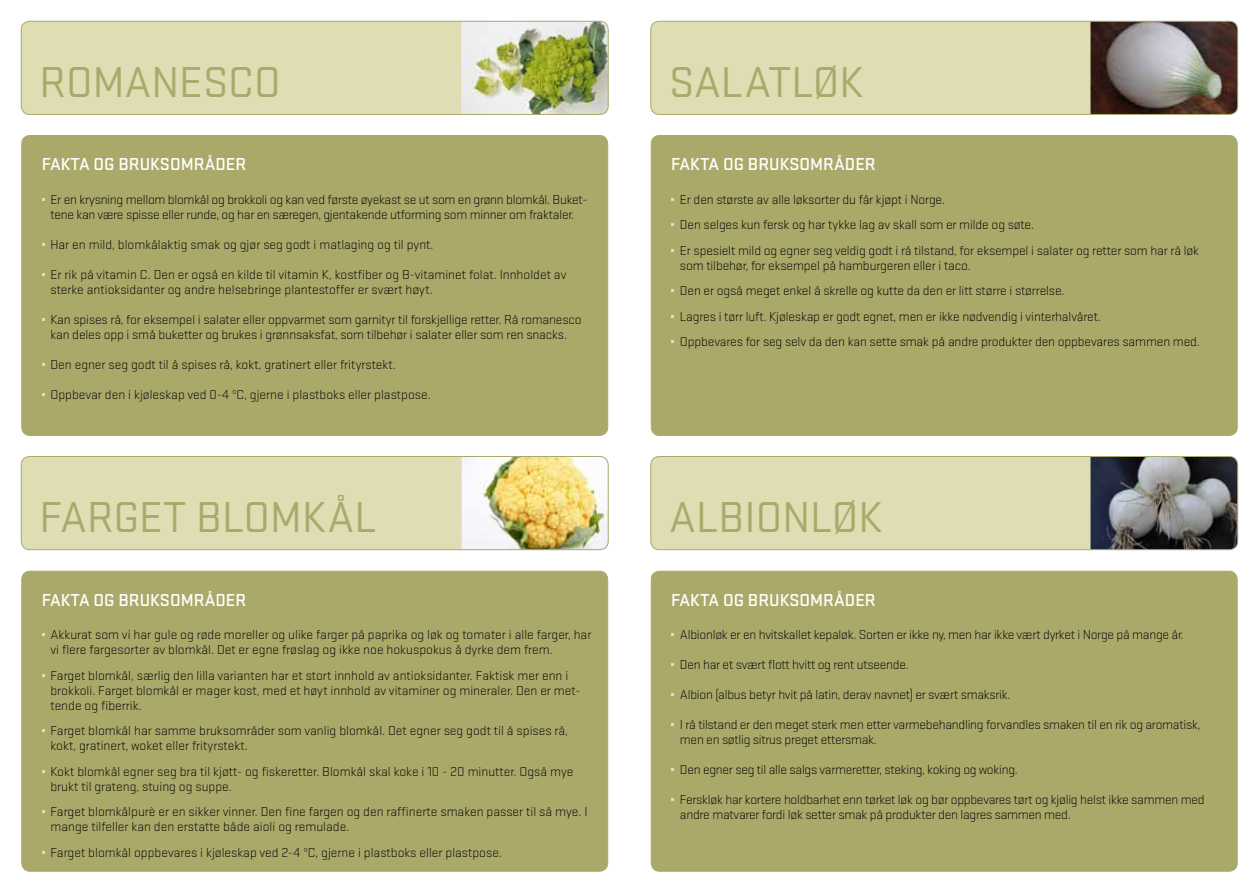
<style>
.page{position:relative;width:1259px;height:893px;background:#fff}
.page>*{position:absolute;margin:0;border:0;box-sizing:border-box;transform-origin:0 0}
.t1{font:45px "Stratum 1";color:#aba96a}
.t2{font:500 18px "Stratum 1";color:#fff}
.t3{font:300 13.5px/15px "Stratum 1";letter-spacing:-.01em;color:#000}
</style>
<div class="page">
<div style="left:21px;top:21px;width:587px;height:93px;background:#deddb4;border-radius:9px"></div>
<img style="left:461px;top:21px;width:147px;height:93px">
<div style="left:21px;top:21px;width:587px;height:94px;border:1px solid #aba96a;border-radius:9px"></div>
<div style="left:651px;top:21px;width:586px;height:93px;background:#deddb4;border-radius:9px"></div>
<img style="left:1090px;top:21px;width:147px;height:93px">
<div style="left:650px;top:21px;width:588px;height:94px;border:1px solid #aba96a;border-radius:9px"></div>
<div style="left:21px;top:456px;width:587px;height:94px;background:#deddb4;border-radius:9px"></div>
<img style="left:461px;top:456px;width:147px;height:94px">
<div style="left:21px;top:456px;width:587px;height:94px;border:1px solid #aba96a;border-radius:9px"></div>
<div style="left:651px;top:456px;width:586px;height:94px;background:#deddb4;border-radius:9px"></div>
<img style="left:1090px;top:456px;width:147px;height:94px">
<div style="left:650px;top:456px;width:588px;height:94px;border:1px solid #aba96a;border-radius:9px"></div>
<div style="left:22px;top:135px;width:586px;height:300px;background:#aba96a;border-radius:8px"></div>
<div style="left:651px;top:135px;width:586px;height:300px;background:#aba96a;border-radius:8px"></div>
<div style="left:22px;top:571px;width:586px;height:300px;background:#aba96a;border-radius:8px"></div>
<div style="left:651px;top:571px;width:586px;height:300px;background:#aba96a;border-radius:8px"></div>
<h1 class="t1" style="left:40px;top:53px;width:243px">ROMANESCO</h1>
<h1 class="t1" style="left:669px;top:53px;width:196px">SALATLØK</h1>
<h2 class="t2" style="left:42px;top:152px;width:206px">FAKTA OG BRUKSOMRÅDER</h2>
<p class="t3" style="left:50px;top:191px;width:538px">Er en krysning mellom blomkål og brokkoli og kan ved første øyekast se ut som en grønn blomkål. Buket&shy;tene kan være spisse eller runde, og har en særegen, gjentakende utforming som minner om fraktaler.</p>
<p class="t3" style="left:50px;top:236px;width:384px">Har en mild, blomkålaktig smak og gjør seg godt i matlaging og til pynt.</p>
<p class="t3" style="left:50px;top:266px;width:517px">Er rik på vitamin C. Den er også en kilde til vitamin K, kostfiber og B-vitaminet folat. Innholdet av sterke antioksidanter og andre helsebringe plantestoffer er svært høyt.</p>
<p class="t3" style="left:50px;top:311px;width:533px">Kan spises rå, for eksempel i salater eller oppvarmet som garnityr til forskjellige retter. Rå romanesco kan deles opp i små buketter og brukes i grønnsaksfat, som tilbehør i salater eller som ren snacks.</p>
<p class="t3" style="left:50px;top:356px;width:347px">Den egner seg godt til å spises rå, kokt, gratinert eller frityrstekt.</p>
<p class="t3" style="left:50px;top:386px;width:382px">Oppbevar den i kjøleskap ved 0-4 ºC, gjerne i plastboks eller plastpose.</p>
<h2 class="t2" style="left:671px;top:152px;width:206px">FAKTA OG BRUKSOMRÅDER</h2>
<p class="t3" style="left:680px;top:186px;width:521px;line-height:25.5px">Er den største av alle løksorter du får kjøpt i Norge.<br>Den selges kun fersk og har tykke lag av skall som er milde og søte.<br>Er spesielt mild og egner seg veldig godt i rå tilstand, for eksempel i salater og retter som har rå løk</p>
<p class="t3" style="left:680px;top:252px;width:521px;line-height:25.5px">som tilbehør, for eksempel på hamburgeren eller i taco.<br>Den er også meget enkel å skrelle og kutte da den er litt større i størrelse.<br>Lagres i tørr luft. Kjøleskap er godt egnet, men er ikke nødvendig i vinterhalvåret.<br>Oppbevares for seg selv da den kan sette smak på andre produkter den oppbevares sammen med.</p>
<h1 class="t1" style="left:40px;top:488px;width:339px">FARGET B LOMKÅL</h1>
<h1 class="t1" style="left:669px;top:488px;width:215px">ALBIONLØK</h1>
<h2 class="t2" style="left:42px;top:588px;width:206px">FAKTA OG BRUKSOMRÅDER</h2>
<p class="t3" style="left:50px;top:627px;width:542px">Akkurat som vi har gule og røde moreller og ulike farger på paprika og løk og tomater i alle farger, har vi flere fargesorter av blomkål. Det er egne frøslag og ikke noe hokuspokus å dyrke dem frem.</p>
<p class="t3" style="left:50px;top:667px;width:531px">Farget blomkål, særlig den lilla varianten har et stort innhold av antioksidanter. Faktisk mer enn i brokkoli. Farget blomkål er mager kost, med et høyt innhold av vitaminer og mineraler. Den er met&shy;tende og fiberrik.</p>
<p class="t3" style="left:50px;top:723px;width:519px">Farget blomkål har samme bruksområder som vanlig blomkål. Det egner seg godt til å spises rå, kokt, gratinert, woket eller frityrstekt.</p>
<p class="t3" style="left:50px;top:763px;width:524px">Kokt blomkål egner seg bra til kjøtt- og fiskeretter. Blomkål skal koke i 10 - 20 minutter. Også mye brukt til grateng, stuing og suppe.</p>
<p class="t3" style="left:50px;top:804px;width:538px">Farget blomkålpurè er en sikker vinner. Den fine fargen og den raffinerte smaken passer til så mye. I mange tilfeller kan den erstatte både aioli og remulade.</p>
<p class="t3" style="left:50px;top:844px;width:453px">Farget blomkål oppbevares i kjøleskap ved 2-4 ºC, gjerne i plastboks eller plastpose.</p>
<h2 class="t2" style="left:671px;top:588px;width:206px">FAKTA OG BRUKSOMRÅDER</h2>
<p class="t3" style="left:680px;top:627px;width:505px">Albionløk er en hvitskallet kepaløk. Sorten er ikke ny, men har ikke vært dyrket i Norge på mange år.</p>
<p class="t3" style="left:680px;top:657px;width:230px">Den har et svært flott hvitt og rent utseende.</p>
<p class="t3" style="left:680px;top:687px;width:332px">Albion (albus betyr hvit på latin, derav navnet) er svært smaksrik.</p>
<p class="t3" style="left:680px;top:717px;width:522px">I rå tilstand er den meget sterk men etter varmebehandling forvandles smaken til en rik og aromatisk, men en søtlig sitrus preget ettersmak.</p>
<p class="t3" style="left:680px;top:762px;width:339px">Den egner seg til alle salgs varmeretter, steking, koking og woking.</p>
<p class="t3" style="left:680px;top:792px;width:526px">Ferskløk har kortere holdbarhet enn tørket løk og bør oppbevares tørt og kjølig helst ikke sammen med andre matvarer fordi løk setter smak på produkter den lagres sammen med.</p>
</div>
